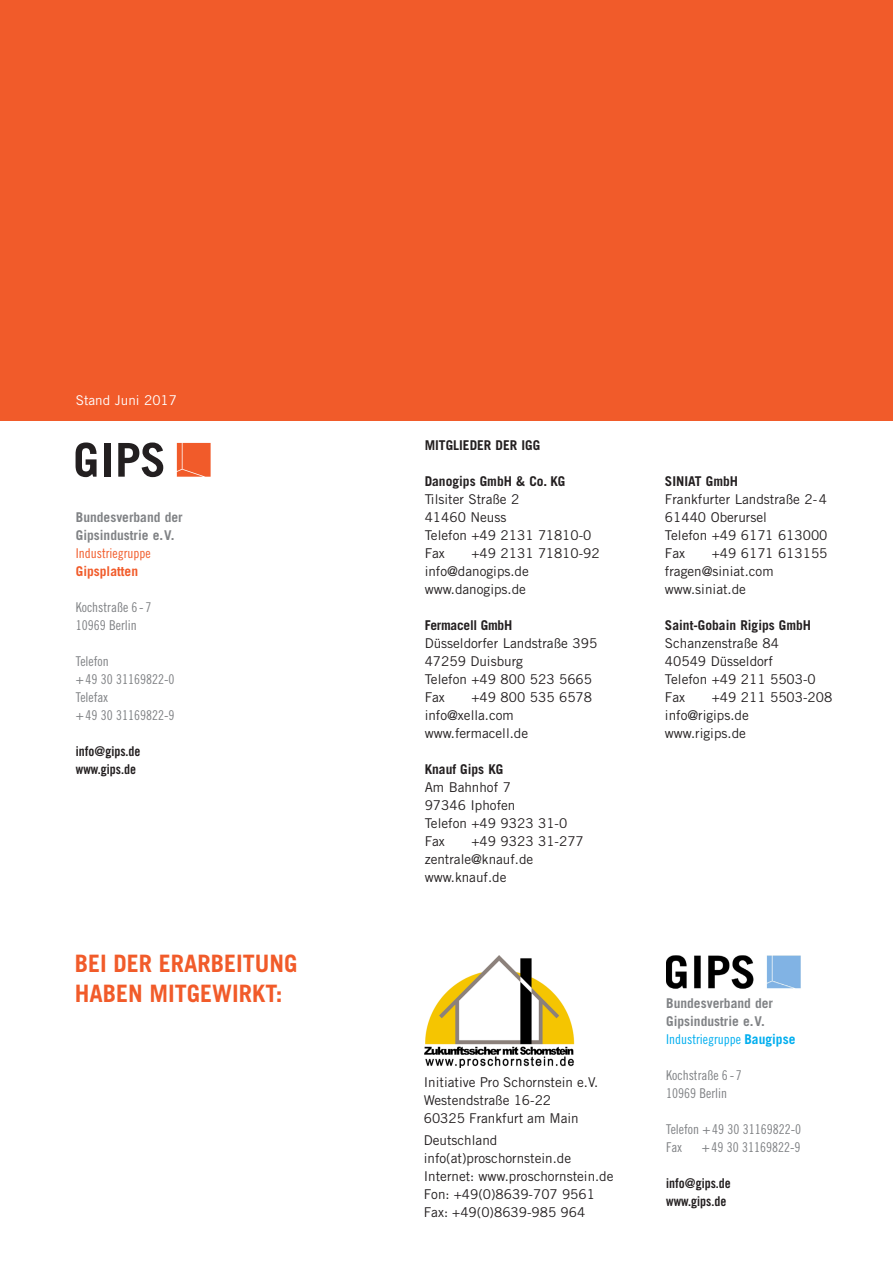
<style>
.page{position:relative;width:893px;height:1263px;background:#fff}
.page>*{position:absolute;margin:0;border:0;box-sizing:border-box;transform-origin:0 0}
.t1{font:700 24px/30px "Trade Gothic LT Std";color:#f15b2a}
.t2{font:13.5px "Trade Gothic LT Std";color:#231f20}
.t3{font:13.5px "Trade Gothic LT Std Cn 18";color:#808285}
.t4{font:700 13.5px "Trade Gothic LT Std";color:#231f20}
.t5{font:700 13.5px "Trade Gothic LT Std";color:#808285}
.t6{font:13.5px "Trade Gothic LT Std Bd Cn 20";color:#231f20}
.t7{font:13.5px "Trade Gothic LT Std Cn 18";color:#00aeef}
.t8{font:13.5px "Trade Gothic LT Std Cn 18";color:#f15b2a}
.t9{font:13.5px "Trade Gothic LT Std";color:#fff}
.t10{font:700 13.5px "Trade Gothic LT Std";letter-spacing:-.02em;color:#231f20}
.t11{font:700 13.5px "Trade Gothic LT Std";color:#f15b2a}
.s1{font-family:"Trade Gothic LT Std";font-weight:700}
</style>
<div class="page">
<div style="left:0;top:0;width:893px;height:421px;background:#f15b2a"></div>
<svg style="left:76px;top:442px;width:21px;height:35px"></svg>
<div style="left:104px;top:443px;width:7px;height:34px;background:#231f20"></div>
<svg style="left:118px;top:442px;width:45px;height:35px"></svg>
<svg style="left:177px;top:443px;width:34px;height:34px"></svg>
<img style="left:666px;top:955px;width:135px;height:34px">
<img style="left:425px;top:956px;width:150px;height:111px">
<p class="t9" style="left:76px;top:392px;width:103px">Stand Juni 2017</p>
<p class="t5" style="left:76px;top:509px;width:108px">Bundesverband der</p>
<p class="t5" style="left:76px;top:527px;width:100px">Gipsindustrie e.V.</p>
<p class="t8" style="left:76px;top:545px;width:76px">Industriegruppe</p>
<p class="t11" style="left:76px;top:563px;width:64px">Gipsplatten</p>
<p class="t3" style="left:76px;top:599px;width:77px">Kochstraße 6 - 7</p>
<p class="t3" style="left:76px;top:617px;width:63px">10969 Berlin</p>
<p class="t3" style="left:76px;top:653px;width:35px">Telefon</p>
<p class="t3" style="left:76px;top:671px;width:100px">+49 30 31169822-0</p>
<p class="t3" style="left:76px;top:689px;width:34px">Telefax</p>
<p class="t3" style="left:76px;top:707px;width:100px">+49 30 31169822-9</p>
<p class="t6" style="left:76px;top:743px;width:66px">info@gips.de</p>
<p class="t6" style="left:76px;top:761px;width:62px">www.gips.de</p>
<p class="t1" style="left:75px;top:948px;width:224px">BEI DER ERARBEITUNG<br>HABEN MITGEWIRKT:</p>
<p class="t4" style="left:425px;top:437px;width:117px">MITGLIEDER DER IGG</p>
<p class="t4" style="left:425px;top:473px;width:142px">Danogips GmbH &amp; Co. KG</p>
<p class="t2" style="left:425px;top:491px;width:96px">Tilsiter Straße 2</p>
<p class="t2" style="left:425px;top:509px;width:83px">41460 Neuss</p>
<p class="t2" style="left:425px;top:527px;width:168px">Telefon +49 2131 71810-0</p>
<p class="t2" style="left:425px;top:545px;width:22px">Fax</p>
<p class="t2" style="left:471px;top:545px;width:130px">+49 2131 71810-92</p>
<p class="t2" style="left:425px;top:563px;width:106px">info@danogips.de</p>
<p class="t2" style="left:425px;top:581px;width:103px">www.danogips.de</p>
<p class="t10" style="left:425px;top:617px;width:89px">Fermacell GmbH</p>
<p class="t2" style="left:425px;top:635px;width:174px">Düsseldorfer Landstraße 395</p>
<p class="t2" style="left:425px;top:653px;width:100px">47259 Duisburg</p>
<p class="t2" style="left:425px;top:671px;width:169px">Telefon +49 800 523 5665</p>
<p class="t2" style="left:425px;top:689px;width:22px">Fax</p>
<p class="t2" style="left:471px;top:689px;width:122px">+49 800 535 6578</p>
<p class="t2" style="left:425px;top:707px;width:91px">info@xella.com</p>
<p class="t2" style="left:425px;top:725px;width:105px">www.fermacell.de</p>
<p class="t4" style="left:425px;top:761px;width:80px">Knauf Gips KG</p>
<p class="t2" style="left:425px;top:779px;width:88px">Am Bahnhof 7</p>
<p class="t2" style="left:425px;top:797px;width:92px">97346 Iphofen</p>
<p class="t2" style="left:425px;top:815px;width:144px">Telefon +49 9323 31-0</p>
<p class="t2" style="left:425px;top:833px;width:22px">Fax</p>
<p class="t2" style="left:471px;top:833px;width:114px">+49 9323 31-277</p>
<p class="t2" style="left:425px;top:851px;width:110px">zentrale@knauf.de</p>
<p class="t2" style="left:425px;top:869px;width:83px">www.knauf.de</p>
<p class="t2" style="left:424px;top:1074px;width:176px">Initiative Pro Schornstein e.V.</p>
<p class="t2" style="left:424px;top:1092px;width:129px">Westendstraße 16-22</p>
<p class="t2" style="left:424px;top:1110px;width:156px">60325 Frankfurt am Main</p>
<p class="t2" style="left:424px;top:1132px;width:75px">Deutschland</p>
<p class="t2" style="left:424px;top:1150px;width:149px">info(at)proschornstein.de</p>
<p class="t2" style="left:424px;top:1168px;width:191px">Internet: www.proschornstein.de</p>
<p class="t2" style="left:424px;top:1186px;width:173px">Fon: +49(0)8639-707 9561</p>
<p class="t2" style="left:424px;top:1204px;width:163px">Fax: +49(0)8639-985 964</p>
<p class="t4" style="left:665px;top:473px;width:75px">SINIAT GmbH</p>
<p class="t2" style="left:665px;top:491px;width:164px">Frankfurter Landstraße 2-4</p>
<p class="t2" style="left:665px;top:509px;width:104px">61440 Oberursel</p>
<p class="t2" style="left:665px;top:527px;width:164px">Telefon +49 6171 613000</p>
<p class="t2" style="left:665px;top:545px;width:22px">Fax</p>
<p class="t2" style="left:712px;top:545px;width:117px">+49 6171 613155</p>
<p class="t2" style="left:665px;top:563px;width:110px">fragen@siniat.com</p>
<p class="t2" style="left:665px;top:581px;width:83px">www.siniat.de</p>
<p class="t4" style="left:665px;top:617px;width:148px">Saint-Gobain Rigips GmbH</p>
<p class="t2" style="left:665px;top:635px;width:116px">Schanzenstraße 84</p>
<p class="t2" style="left:665px;top:653px;width:110px">40549 Düsseldorf</p>
<p class="t2" style="left:665px;top:671px;width:152px">Telefon +49 211 5503-0</p>
<p class="t2" style="left:665px;top:689px;width:22px">Fax</p>
<p class="t2" style="left:712px;top:689px;width:122px">+49 211 5503-208</p>
<p class="t2" style="left:665px;top:707px;width:85px">info@rigips.de</p>
<p class="t2" style="left:665px;top:725px;width:83px">www.rigips.de</p>
<p class="t5" style="left:666px;top:995px;width:108px">Bundesverband der</p>
<p class="t5" style="left:666px;top:1013px;width:100px">Gipsindustrie e.V.</p>
<p class="t7" style="left:666px;top:1031px;width:131px">Industriegruppe <span class="s1">Baugipse</span></p>
<p class="t3" style="left:666px;top:1067px;width:77px">Kochstraße 6 - 7</p>
<p class="t3" style="left:666px;top:1085px;width:63px">10969 Berlin</p>
<p class="t3" style="left:666px;top:1121px;width:137px">Telefon +49 30 31169822-0</p>
<p class="t3" style="left:666px;top:1139px;width:17px">Fax</p>
<p class="t3" style="left:702px;top:1139px;width:100px">+49 30 31169822-9</p>
<p class="t6" style="left:666px;top:1175px;width:66px">info@gips.de</p>
<p class="t6" style="left:666px;top:1193px;width:62px">www.gips.de</p>
</div>
